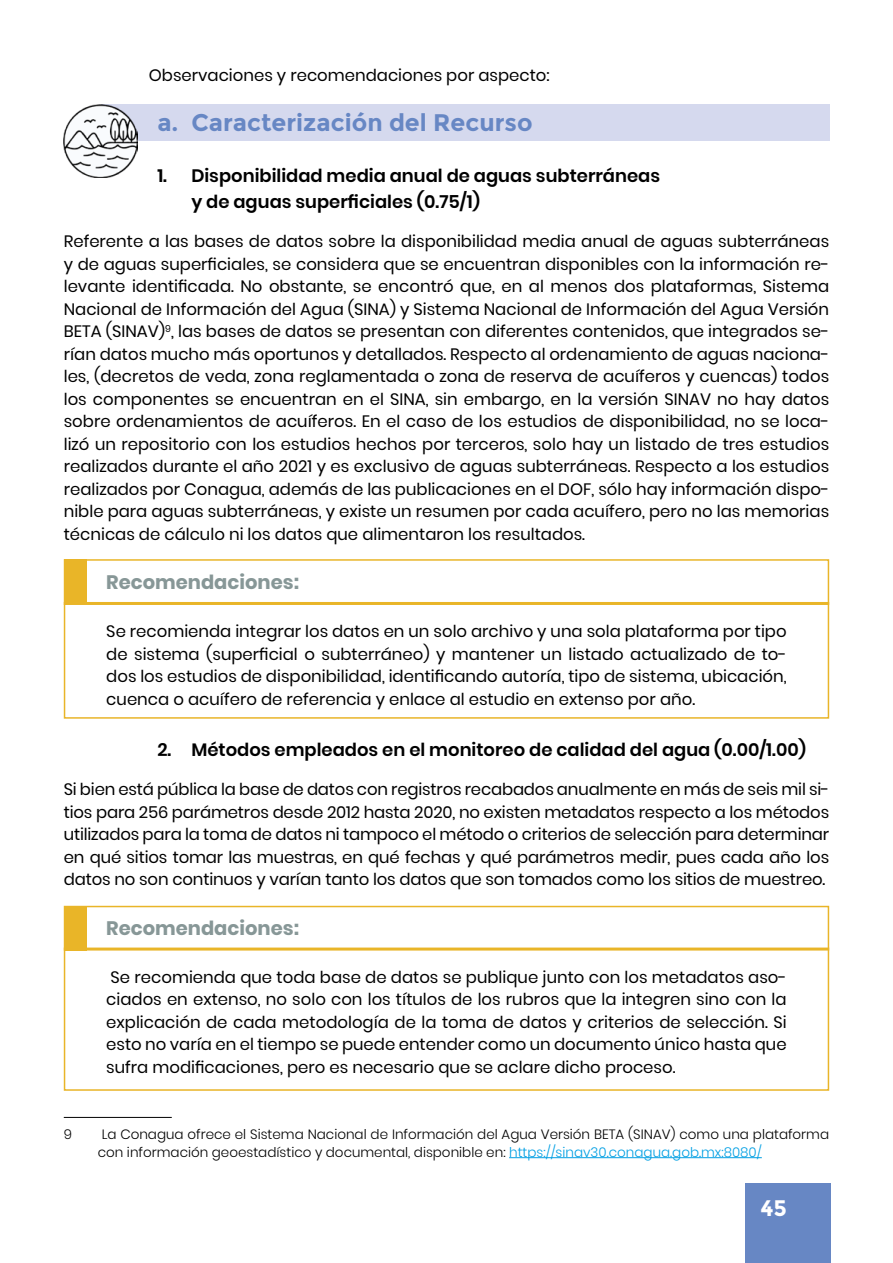
<style>
.page{position:relative;width:893px;height:1263px;background:#fff}
.page>*{position:absolute;margin:0;border:0;box-sizing:border-box;transform-origin:0 0}
.t1{font:700 24px "Montserrat";color:#6787c4}
.t2{font:700 22.5px "Montserrat";color:#fff}
.t3{font:700 19.5px "Poppins";color:#879797}
.t4{font:600 18px/25.5px "Poppins";color:#000}
.t5{font:16.5px/22.5px "Poppins";color:#000;text-align:justify}
.t6{font:300 13.5px/18px "Poppins";color:#000}
.s1{color:#009fe3}
</style>
<div class="page">
<div style="left:745px;top:1184px;width:85px;height:79px;background:#6787c4"></div>
<div style="left:101px;top:104px;width:728px;height:37px;background:#d5d9ee"></div>
<img style="left:64px;top:104px;width:74px;height:74px">
<hr style="left:64px;top:602px;width:765px;height:3px;background:#e9b528">
<hr style="left:64px;top:947px;width:765px;height:3px;background:#e9b528">
<hr style="left:64px;top:1117px;width:108px;height:1px;background:#000">
<hr style="left:509px;top:1157px;width:253px;height:1px;background:#009fe3">
<div style="left:64px;top:559px;width:765px;height:160px;border:2px solid #e9b528"></div>
<div style="left:64px;top:906px;width:765px;height:185px;border:2px solid #e9b528"></div>
<div style="left:65px;top:559px;width:22px;height:45px;background:#e9b528"></div>
<div style="left:65px;top:906px;width:22px;height:45px;background:#e9b528"></div>
<p class="t5" style="left:149px;top:64px;width:402px">Observaciones y recomendaciones por aspecto:</p>
<h1 class="t1" style="left:157px;top:108px;width:377px">a. Caracterización del Recurso</h1>
<p class="t4" style="left:191px;top:163px;width:470px;text-indent:-34px">1. Disponibilidad media anual de aguas subterráneas y de aguas superficiales (0.75/1)</p>
<p class="t5" style="left:64px;top:230px;width:767px">Referente a las bases de datos sobre la disponibilidad media anual de aguas subterráneas y de aguas superficiales, se considera que se encuentran disponibles con la información re&shy;levante identificada. No obstante, se encontró que, en al menos dos plataformas, Sistema Nacional de Información del Agua (SINA) y Sistema Nacional de Información del Agua Versión BETA (SINAV)<sup>9</sup>, las bases de datos se presentan con diferentes contenidos, que integrados se&shy;rían datos mucho más oportunos y detallados. Respecto al ordenamiento de aguas naciona&shy;les, (decretos de veda, zona reglamentada o zona de reserva de acuíferos y cuencas) todos los componentes se encuentran en el SINA, sin embargo, en la versión SINAV no hay datos sobre ordenamientos de acuíferos. En el caso de los estudios de disponibilidad, no se loca&shy;lizó un repositorio con los estudios hechos por terceros, solo hay un listado de tres estudios realizados durante el año 2021 y es exclusivo de aguas subterráneas. Respecto a los estudios realizados por Conagua, además de las publicaciones en el DOF, sólo hay información dispo&shy;nible para aguas subterráneas, y existe un resumen por cada acuífero, pero no las memorias técnicas de cálculo ni los datos que alimentaron los resultados.</p>
<p class="t3" style="left:106px;top:571px;width:194px">Recomendaciones:</p>
<p class="t5" style="left:106px;top:620px;width:682px">Se recomienda integrar los datos en un solo archivo y una sola plataforma por tipo de sistema (superficial o subterráneo) y mantener un listado actualizado de to&shy;dos los estudios de disponibilidad, identificando autoría, tipo de sistema, ubicación, cuenca o acuífero de referencia y enlace al estudio en extenso por año.</p>
<p class="t4" style="left:157px;top:737px;width:650px">2. Métodos empleados en el monitoreo de calidad del agua (0.00/1.00)</p>
<p class="t5" style="left:64px;top:778px;width:767px">Si bien está pública la base de datos con registros recabados anualmente en más de seis mil si&shy;tios para 256 parámetros desde 2012 hasta 2020, no existen metadatos respecto a los métodos utilizados para la toma de datos ni tampoco el método o criterios de selección para determinar en qué sitios tomar las muestras, en qué fechas y qué parámetros medir, pues cada año los datos no son continuos y varían tanto los datos que son tomados como los sitios de muestreo.</p>
<p class="t3" style="left:106px;top:917px;width:194px">Recomendaciones:</p>
<p class="t5" style="left:106px;top:966px;width:682px">Se recomienda que toda base de datos se publique junto con los metadatos aso&shy;ciados en extenso, no solo con los títulos de los rubros que la integren sino con la explicación de cada metodología de la toma de datos y criterios de selección. Si esto no varía en el tiempo se puede entender como un documento único hasta que sufra modificaciones, pero es necesario que se aclare dicho proceso.</p>
<p class="t6" style="left:64px;top:1125px;width:10px">9</p>
<p class="t6" style="left:98px;top:1125px;width:733px">La Conagua ofrece el Sistema Nacional de Información del Agua Versión BETA (SINAV) como una plataforma con información geoestadístico y documental, disponible en: <span class="s1">https://sinav30.conagua.gob.mx:8080/</span></p>
<h2 class="t2" style="left:760px;top:1195px;width:28px">45</h2>
</div>
